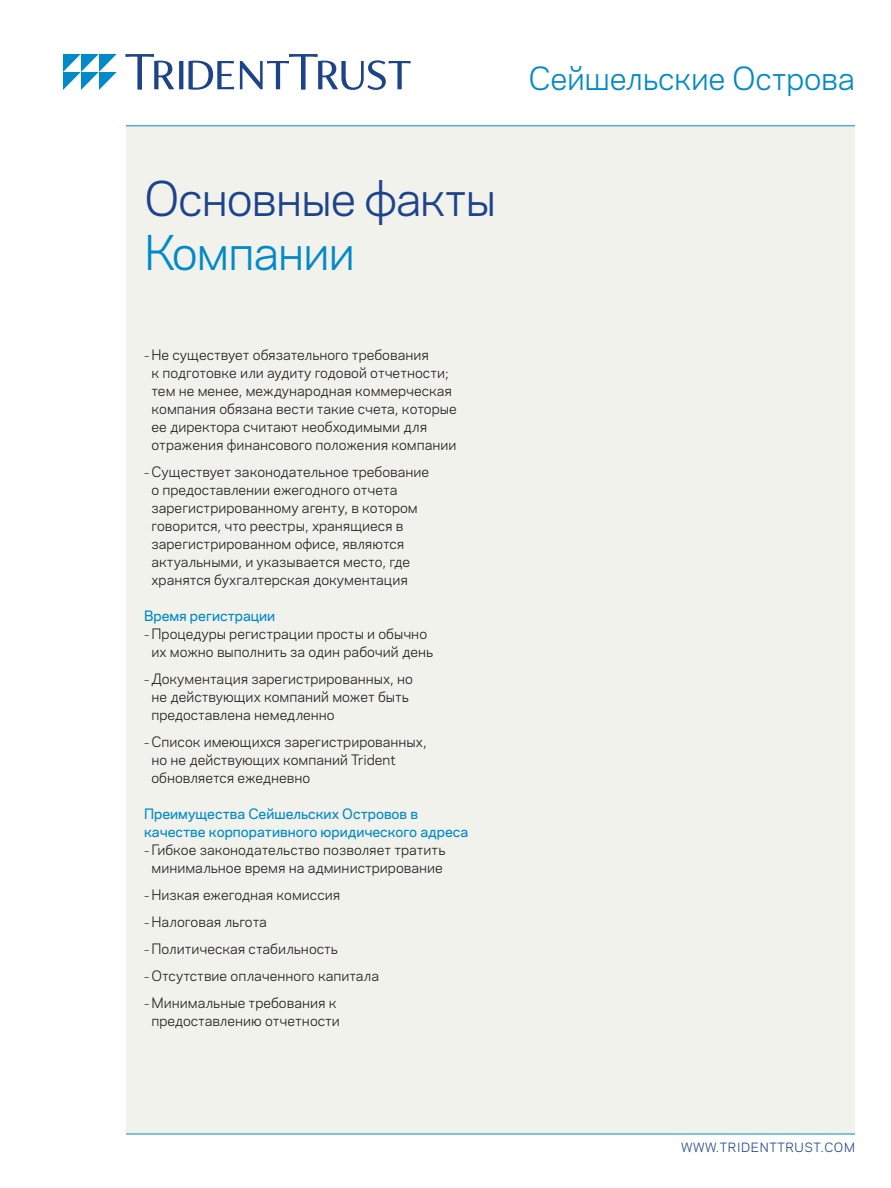
<style>
.page{position:relative;width:891px;height:1188px;background:#fff}
.page>*{position:absolute;margin:0;border:0;box-sizing:border-box;transform-origin:0 0}
.t1{font:45px "Polaris";letter-spacing:-.03em;color:#1d448b}
.t2{font:45px "Polaris";letter-spacing:-.03em;color:#008ac8}
.t3{font:30px "Polaris";letter-spacing:-.01em;color:#008ac8}
.t4{font:13.5px/18px "Polaris";color:#231f20}
.Head_1{font:500 13.5px/18px "Polaris";color:#008ac8}
.t5{font:12px "Polaris";letter-spacing:.05em;color:#1d448b}
.s1{font-size:10.5px}
</style>
<div class="page">
<div style="left:126px;top:126px;width:729px;height:1008px;background:#f2f2ed"></div>
<hr style="left:126px;top:1134px;width:729px;height:1px;background:#008ac8">
<hr style="left:126px;top:126px;width:729px;height:1px;background:#008ac8">
<svg style="left:126px;top:54px;width:285px;height:36px"></svg>
<svg style="left:63px;top:54px;width:54px;height:36px"></svg>
<h1 class="t1" style="left:144px;top:165px;width:354px">Основные факты</h1>
<h1 class="t2" style="left:144px;top:219px;width:213px">Компании</h1>
<p class="t4" style="left:152px;top:345px;width:307px;text-indent:-8px"><span class="s1">–</span> Не существует обязательного требования<br>к подготовке или аудиту годовой отчетности; тем не менее, международная коммерческая компания обязана вести такие счета, которые ее директора считают необходимыми для отражения финансового положения компании</p>
<p class="t4" style="left:152px;top:462px;width:279px;text-indent:-8px"><span class="s1">–</span> Существует законодательное требование о предоставлении ежегодного отчета зарегистрированному агенту, в котором говорится, что реестры, хранящиеся в зарегистрированном офисе, являются актуальными, и указывается место, где хранятся бухгалтерская документация</p>
<p class="Head_1" style="left:144px;top:606px;width:133px">Время регистрации</p>
<p class="t4" style="left:144px;top:624px;width:291px;text-align:center"><span class="s1">–</span> Процедуры регистрации просты и обычно их можно выполнить за один рабочий день</p>
<p class="t4" style="left:152px;top:669px;width:263px;text-indent:-8px"><span class="s1">–</span> Документация зарегистрированных, но не действующих компаний может быть предоставлена немедленно</p>
<p class="t4" style="left:152px;top:732px;width:277px;text-indent:-8px"><span class="s1">–</span> Список имеющихся зарегистрированных, но не действующих компаний Trident обновляется ежедневно</p>
<p class="Head_1" style="left:144px;top:804px;width:326px">Преимущества Сейшельских Островов в качестве корпоративного юридического адреса</p>
<p class="t4" style="left:144px;top:840px;width:303px;text-align:center"><span class="s1">–</span> Гибкое законодательство позволяет тратить минимальное время на администрирование</p>
<p class="t4" style="left:144px;top:885px;width:198px"><span class="s1">–</span> Низкая ежегодная комиссия</p>
<p class="t4" style="left:144px;top:912px;width:124px"><span class="s1">–</span> Налоговая льгота</p>
<p class="t4" style="left:144px;top:939px;width:196px"><span class="s1">–</span> Политическая стабильность</p>
<p class="t4" style="left:144px;top:966px;width:237px"><span class="s1">–</span> Отсутствие оплаченного капитала</p>
<p class="t4" style="left:144px;top:993px;width:198px;text-align:center"><span class="s1">–</span> Минимальные требования к предоставлению отчетности</p>
<h2 class="t3" style="left:528px;top:56px;width:328px">Сейшельские Острова</h2>
<p class="t5" style="left:681px;top:1138px;width:175px">WWW.TRIDENTTRUST.COM</p>
</div>
